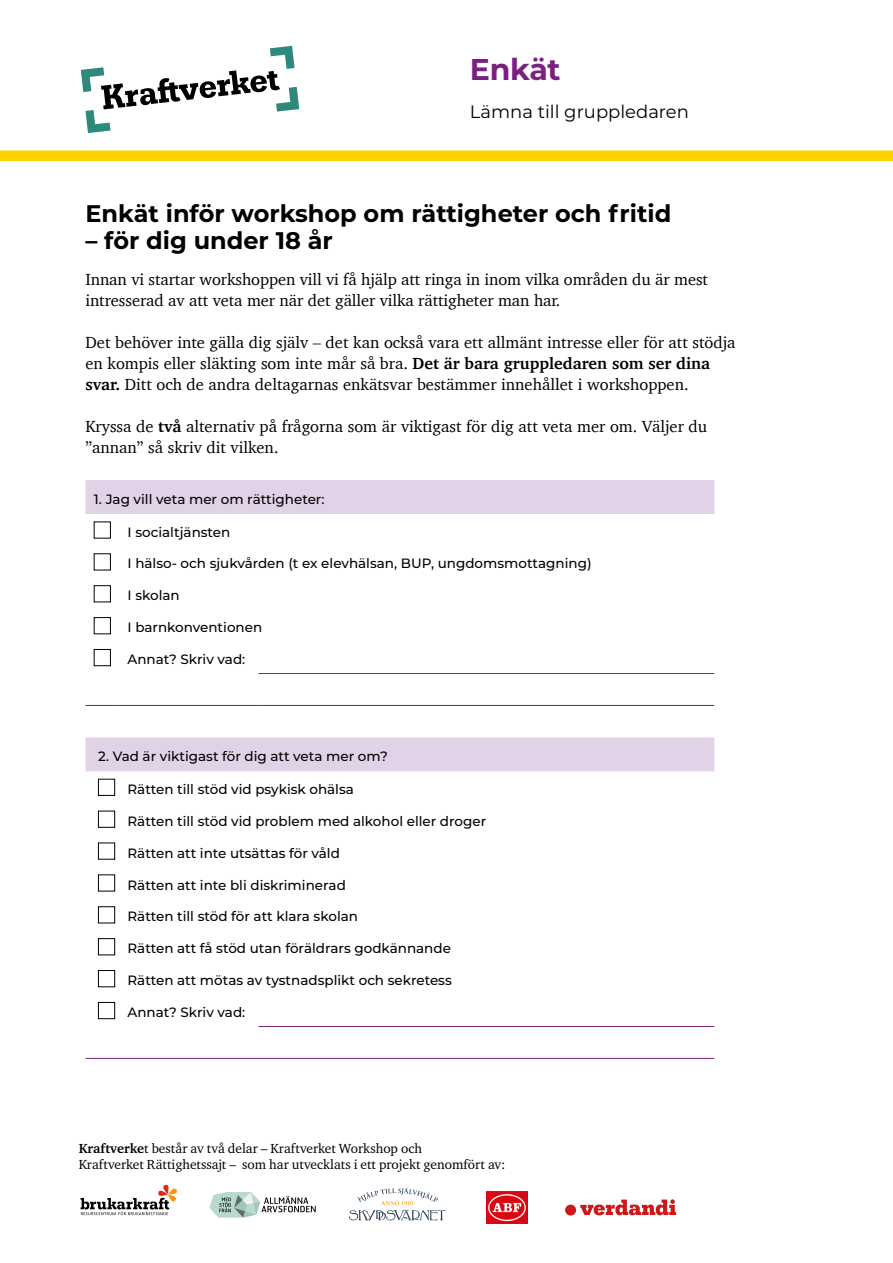
<style>
.page{position:relative;width:893px;height:1263px;background:#fff}
.page>*{position:absolute;margin:0;border:0;box-sizing:border-box;transform-origin:0 0}
.H1_Rubrik_DEL_1{font:700 30px "Montserrat";letter-spacing:-.01em;color:#7b2080}
.Stödmaterial_rubrik_1{font:700 24px "Montserrat";color:#000}
.t1{font:18px "Montserrat";color:#000}
.Stödmaterial_brödtext{font:16.5px/21px "Charter";color:#000}
.Stödmaterial_tabelll{font:500 13.5px "Montserrat";color:#000}
.t2{font:13.5px/15.6px "Charter ITC Pro";color:#000}
.s1{font-weight:700}
</style>
<div class="page">
<svg style="left:85px;top:480px;width:629px;height:291px"></svg>
<hr style="left:258px;top:673px;width:456px;height:1px;background:#7b2080">
<hr style="left:258px;top:1026px;width:456px;height:1px;background:#7b2080">
<hr style="left:85px;top:705px;width:30px;height:1px;background:#7b2080">
<hr style="left:115px;top:705px;width:143px;height:1px;background:#7b2080">
<hr style="left:258px;top:705px;width:456px;height:1px;background:#7b2080">
<hr style="left:85px;top:1058px;width:30px;height:1px;background:#7b2080">
<hr style="left:115px;top:1058px;width:143px;height:1px;background:#7b2080">
<hr style="left:258px;top:1058px;width:456px;height:1px;background:#7b2080">
<div style="left:94px;top:522px;width:17px;height:16px;border:1px solid #000"></div>
<div style="left:94px;top:554px;width:17px;height:16px;border:1px solid #000"></div>
<div style="left:94px;top:585px;width:17px;height:17px;border:1px solid #000"></div>
<div style="left:94px;top:617px;width:17px;height:17px;border:1px solid #000"></div>
<div style="left:94px;top:649px;width:17px;height:17px;border:1px solid #000"></div>
<div style="left:98px;top:779px;width:17px;height:17px;border:1px solid #000"></div>
<div style="left:98px;top:811px;width:17px;height:16px;border:1px solid #000"></div>
<div style="left:98px;top:843px;width:17px;height:16px;border:1px solid #000"></div>
<div style="left:98px;top:875px;width:17px;height:16px;border:1px solid #000"></div>
<div style="left:98px;top:906px;width:17px;height:17px;border:1px solid #000"></div>
<div style="left:98px;top:938px;width:17px;height:17px;border:1px solid #000"></div>
<div style="left:98px;top:970px;width:17px;height:17px;border:1px solid #000"></div>
<div style="left:98px;top:1002px;width:17px;height:17px;border:1px solid #000"></div>
<svg style="left:81px;top:46px;width:218px;height:87px"></svg>
<div style="left:0;top:150px;width:893px;height:11px;background:#ffd300"></div>
<svg style="left:209px;top:1192px;width:107px;height:26px"></svg>
<svg style="left:81px;top:1184px;width:96px;height:31px"></svg>
<svg style="left:349px;top:1187px;width:96px;height:33px"></svg>
<img style="left:487px;top:1192px;width:41px;height:31px">
<svg style="left:580px;top:1199px;width:96px;height:16px"></svg>
<div style="left:565px;top:1204px;width:11px;height:11px;background:#cd1719;border-radius:50%"></div>
<h1 class="H1_Rubrik_DEL_1" style="left:470px;top:48px;width:92px">Enkät</h1>
<p class="t1" style="left:470px;top:99px;width:221px">Lämna till gruppledaren</p>
<p class="Stödmaterial_rubrik_1" style="left:85px;top:196px;width:587px">Enkät inför workshop om rättigheter och fritid</p>
<p class="Stödmaterial_rubrik_1" style="left:85px;top:223px;width:249px">– för dig under 18 år</p>
<p class="Stödmaterial_brödtext" style="left:85px;top:269px;width:624px">Innan vi startar workshoppen vill vi få hjälp att ringa in inom vilka områden du är mest intresserad av att veta mer när det gäller vilka rättigheter man har.</p>
<p class="Stödmaterial_brödtext" style="left:85px;top:332px;width:652px">Det behöver inte gälla dig själv – det kan också vara ett allmänt intresse eller för att stödja en kompis eller släkting som inte mår så bra. <span class="s1">Det är bara gruppledaren som ser dina svar.</span> Ditt och de andra deltagarnas enkätsvar bestämmer innehållet i workshoppen.</p>
<p class="Stödmaterial_brödtext" style="left:85px;top:416px;width:623px">Kryssa de <span class="s1">två</span> alternativ på frågorna som är viktigast för dig att veta mer om. Väljer du ”annan” så skriv dit vilken.</p>
<p class="Stödmaterial_tabelll" style="left:94px;top:489px;width:232px">1. Jag vill veta mer om rättigheter:</p>
<p class="Stödmaterial_tabelll" style="left:128px;top:522px;width:104px">I socialtjänsten</p>
<p class="Stödmaterial_tabelll" style="left:128px;top:554px;width:466px">I hälso- och sjukvården (t ex elevhälsan, BUP, ungdomsmottagning)</p>
<p class="Stödmaterial_tabelll" style="left:128px;top:586px;width:54px">I skolan</p>
<p class="Stödmaterial_tabelll" style="left:128px;top:618px;width:136px">I barnkonventionen</p>
<p class="Stödmaterial_tabelll" style="left:128px;top:650px;width:119px">Annat? Skriv vad:</p>
<p class="Stödmaterial_tabelll" style="left:98px;top:747px;width:291px">2. Vad är viktigast för dig att veta mer om?</p>
<p class="Stödmaterial_tabelll" style="left:128px;top:780px;width:228px">Rätten till stöd vid psykisk ohälsa</p>
<p class="Stödmaterial_tabelll" style="left:128px;top:811px;width:360px">Rätten till stöd vid problem med alkohol eller droger</p>
<p class="Stödmaterial_tabelll" style="left:128px;top:843px;width:214px">Rätten att inte utsättas för våld</p>
<p class="Stödmaterial_tabelll" style="left:128px;top:875px;width:220px">Rätten att inte bli diskriminerad</p>
<p class="Stödmaterial_tabelll" style="left:128px;top:907px;width:232px">Rätten till stöd för att klara skolan</p>
<p class="Stödmaterial_tabelll" style="left:128px;top:939px;width:325px">Rätten att få stöd utan föräldrars godkännande</p>
<p class="Stödmaterial_tabelll" style="left:128px;top:971px;width:326px">Rätten att mötas av tystnadsplikt och sekretess</p>
<p class="Stödmaterial_tabelll" style="left:128px;top:1003px;width:119px">Annat? Skriv vad:</p>
<p class="t2" style="left:79px;top:1141px;width:428px"><span class="s1">Kraftverke</span>t består av två delar – Kraftverket Workshop och<br>Kraftverket Rättighetssajt – som har utvecklats i ett projekt genomfört av:</p>
</div>
